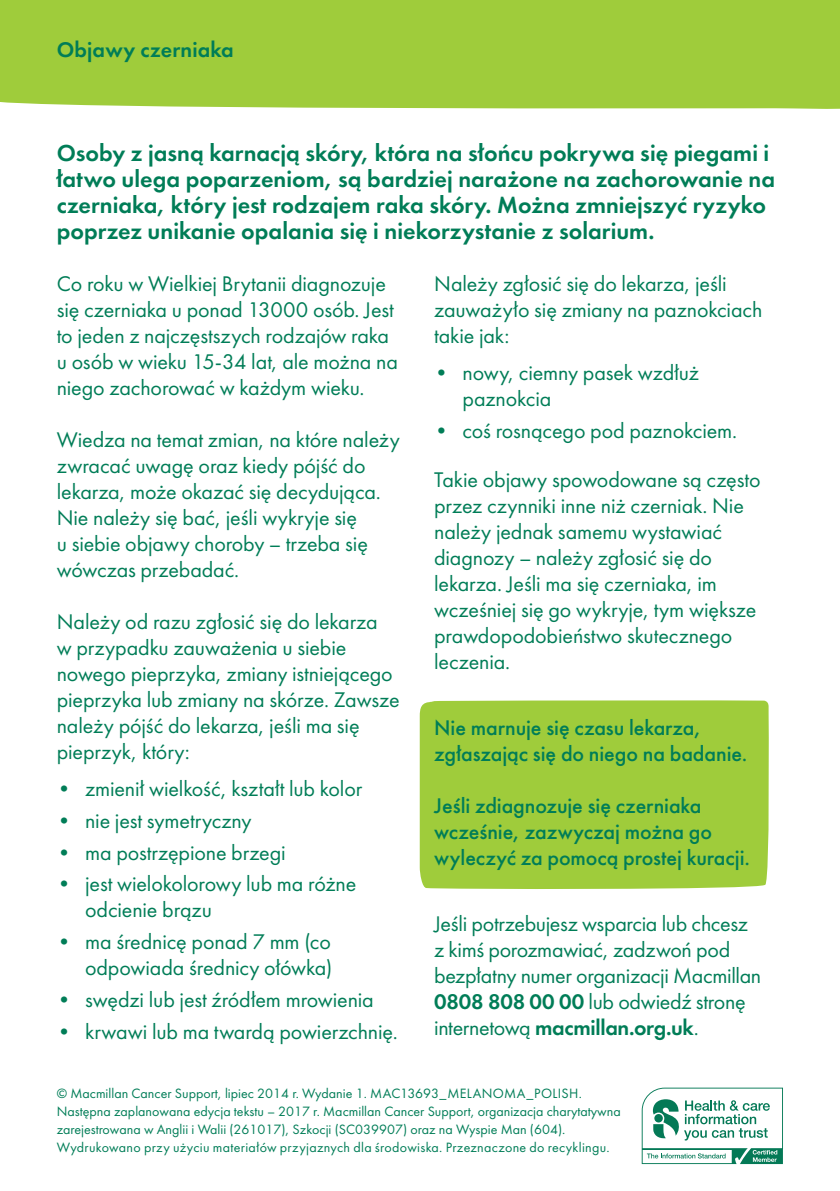
<style>
.page{position:relative;width:840px;height:1191px;background:#fff}
.page>*{position:absolute;margin:0;border:0;box-sizing:border-box;transform-origin:0 0}
.t1{font:24px/26px "Futura Demi";color:#007d57}
.t2{font:22px/26px "Futura";letter-spacing:-.005em;color:#007d57}
.t3{font:500 22px/26px "Futura";letter-spacing:-.005em;color:#007d57}
.t4{font:22px "Futura Demi";letter-spacing:-.005em;color:#007d57}
.t5{font:14px/18px "Futura";color:#007d57}
.s1{font-family:"Futura Demi"}
.s2{font-family:"Futura"}
</style>
<div class="page">
<div style="left:419px;top:700px;width:350px;height:189px;background:#9fcc3b"></div>
<div style="left:0;top:0;width:839px;height:109px;background:#9fcc3b"></div>
<svg style="left:641px;top:1087px;width:141px;height:77px"></svg>
<p class="t4" style="left:57px;top:36px;width:178px">Objawy czerniaka</p>
<p class="t1" style="left:57px;top:140px;width:719px">Osoby z jasną karnacją skóry, która na słońcu pokrywa się piegami i łatwo ulega poparzeniom, są bardziej narażone na zachorowanie na czerniaka, który jest rodzajem raka skóry. Można zmniejszyć ryzyko poprzez unikanie opalania się i niekorzystanie z solarium.</p>
<p class="t2" style="left:57px;top:270px;width:342px">Co roku w Wielkiej Brytanii diagnozuje się czerniaka u ponad 13000 osób. Jest to jeden z najczęstszych rodzajów raka u osób w wieku 15-34 lat, ale można na niego zachorować w każdym wieku.</p>
<p class="t2" style="left:57px;top:426px;width:344px">Wiedza na temat zmian, na które należy zwracać uwagę oraz kiedy pójść do lekarza, może okazać się decydująca.<br>Nie należy się bać, jeśli wykryje się<br>u siebie objawy choroby – trzeba się wówczas przebadać.</p>
<p class="t2" style="left:57px;top:608px;width:344px">Należy od razu zgłosić się do lekarza<br>w przypadku zauważenia u siebie nowego pieprzyka, zmiany istniejącego pieprzyka lub zmiany na skórze. Zawsze należy pójść do lekarza, jeśli ma się pieprzyk, który:</p>
<p class="t2" style="left:57px;top:776px;width:307px">• zmienił wielkość, kształt lub kolor</p>
<p class="t2" style="left:57px;top:807px;width:196px">• nie jest symetryczny</p>
<p class="t2" style="left:57px;top:839px;width:230px">• ma postrzępione brzegi</p>
<p class="t2" style="left:85px;top:871px;width:272px;text-indent:-28px">• jest wielokolorowy lub ma różne odcienie brązu</p>
<p class="t2" style="left:57px;top:928px;width:277px;text-align:right">• ma średnicę ponad 7 mm (co odpowiada średnicy ołówka)</p>
<p class="t2" style="left:57px;top:986px;width:318px">• swędzi lub jest źródłem mrowienia</p>
<p class="t2" style="left:57px;top:1018px;width:342px">• krwawi lub ma twardą powierzchnię.</p>
<p class="t2" style="left:434px;top:270px;width:329px">Należy zgłosić się do lekarza, jeśli zauważyło się zmiany na paznokciach takie jak:</p>
<p class="t2" style="left:462px;top:360px;width:238px;text-indent:-28px">• nowy, ciemny pasek wzdłuż paznokcia</p>
<p class="t2" style="left:434px;top:417px;width:304px">• coś rosnącego pod paznokciem.</p>
<p class="t2" style="left:434px;top:466px;width:328px">Takie objawy spowodowane są często przez czynniki inne niż czerniak. Nie należy jednak samemu wystawiać diagnozy – należy zgłosić się do lekarza. Jeśli ma się czerniaka, im wcześniej się go wykryje, tym większe prawdopodobieństwo skutecznego leczenia.</p>
<p class="t3" style="left:434px;top:715px;width:314px">Nie marnuje się czasu lekarza, zgłaszając się do niego na badanie.</p>
<p class="t3" style="left:434px;top:793px;width:317px">Jeśli zdiagnozuje się czerniaka wcześnie, zazwyczaj można go wyleczyć za pomocą prostej kuracji.</p>
<p class="t2" style="left:434px;top:910px;width:328px">Jeśli potrzebujesz wsparcia lub chcesz z kimś porozmawiać, zadzwoń pod bezpłatny numer organizacji Macmillan <span class="s1">0808 808 00 00</span> lub odwiedź stronę</p>
<p class="t4" style="left:434px;top:1013px;width:266px"><span class="s2">internetową</span> macmillan.org.uk<span class="s2">.</span></p>
<p class="t5" style="left:57px;top:1084px;width:565px">© Macmillan Cancer Support, lipiec 2014 r. Wydanie 1. MAC13693_MELANOMA_POLISH.<br>Następna zaplanowana edycja tekstu – 2017 r. Macmillan Cancer Support, organizacja charytatywna zarejestrowana w Anglii i Walii (261017), Szkocji (SC039907) oraz na Wyspie Man (604).<br>Wydrukowano przy użyciu materiałów przyjaznych dla środowiska. Przeznaczone do recyklingu.</p>
</div>
